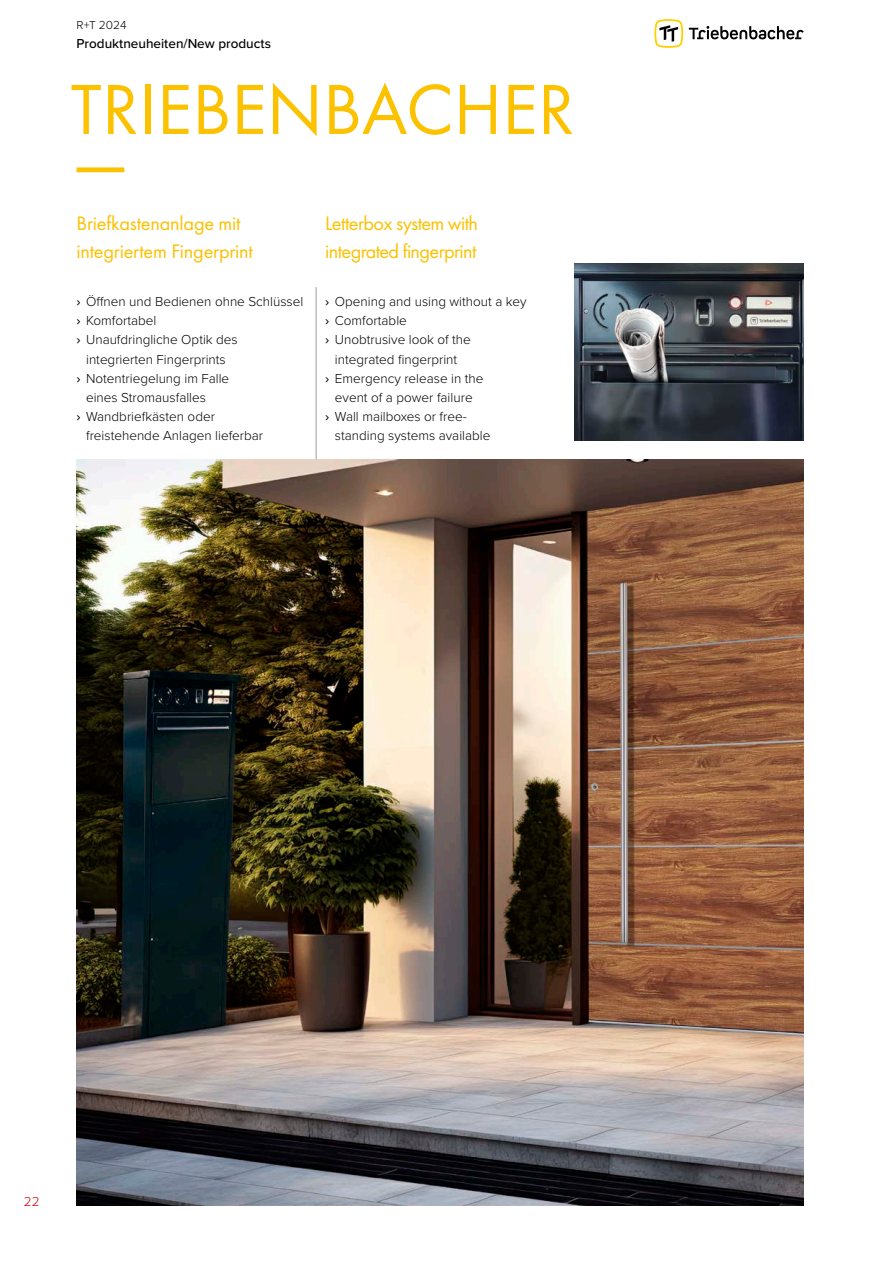
<style>
.page{position:relative;width:893px;height:1263px;background:#fff}
.page>*{position:absolute;margin:0;border:0;box-sizing:border-box;transform-origin:0 0}
.t1{font:73.5px "Futura PT";color:#fcc200}
.t2{font:20.25px/28.7px "Futura PT";letter-spacing:-.01em;color:#fcc100}
.t3{font:20.25px/28.7px "Futura PT";letter-spacing:-.03em;color:#fcc100}
.t4{font:300 13.5px "Proxima Nova";color:#000}
.t5{font:500 13.5px "Proxima Nova";color:#000}
.t6{font:300 13.5px "Proxima Nova";color:#e3000a}
.t7{font:300 12px "Proxima Nova";color:#000}
.s1{font-weight:500}
</style>
<div class="page">
<div style="left:77px;top:167px;width:47px;height:5px;background:#fcc200"></div>
<svg style="left:654px;top:19px;width:29px;height:29px"></svg>
<svg style="left:689px;top:26px;width:115px;height:13px"></svg>
<img style="left:574px;top:263px;width:230px;height:177px">
<img style="left:77px;top:459px;width:727px;height:746px">
<hr style="left:316px;top:287px;width:1px;height:172px;background:#9b9c9c">
<p class="t7" style="left:77px;top:16px;width:52px">R+T 2024</p>
<p class="t5" style="left:77px;top:33px;width:196px">Produktneuheiten/New products</p>
<h1 class="t1" style="left:71px;top:66px;width:505px">TRIEBENBACHER</h1>
<h2 class="t2" style="left:77px;top:208px;width:178px">Briefkastenanlage mit integriertem Fingerprint</h2>
<p class="t4" style="left:77px;top:292px;width:228px"><span class="s1">›</span> Öffnen und Bedienen ohne Schlüssel</p>
<p class="t4" style="left:77px;top:311px;width:81px"><span class="s1">›</span> Komfortabel</p>
<p class="t4" style="left:77px;top:330px;width:163px"><span class="s1">›</span> Unaufdringliche Optik des</p>
<p class="t4" style="left:86px;top:349px;width:141px">integrierten Fingerprints</p>
<p class="t4" style="left:77px;top:368px;width:154px"><span class="s1">›</span> Notentriegelung im Falle</p>
<p class="t4" style="left:86px;top:387px;width:121px">eines Stromausfalles</p>
<p class="t4" style="left:77px;top:406px;width:140px"><span class="s1">›</span> Wandbriefkästen oder</p>
<p class="t4" style="left:86px;top:425px;width:179px">freistehende Anlagen lieferbar</p>
<h2 class="t3" style="left:325px;top:208px;width:154px">Letterbox system with integrated fingerprint</h2>
<p class="t4" style="left:325px;top:292px;width:203px"><span class="s1">›</span> Opening and using without a key</p>
<p class="t4" style="left:325px;top:311px;width:83px"><span class="s1">›</span> Comfortable</p>
<p class="t4" style="left:325px;top:330px;width:147px"><span class="s1">›</span> Unobtrusive look of the</p>
<p class="t4" style="left:335px;top:349px;width:124px">integrated fingerprint</p>
<p class="t4" style="left:325px;top:368px;width:160px"><span class="s1">›</span> Emergency release in the</p>
<p class="t4" style="left:335px;top:387px;width:139px">event of a power failure</p>
<p class="t4" style="left:325px;top:406px;width:143px"><span class="s1">›</span> Wall mailboxes or free-</p>
<p class="t4" style="left:335px;top:425px;width:157px">standing systems available</p>
<p class="t6" style="left:24px;top:1191px;width:17px">22</p>
</div>
